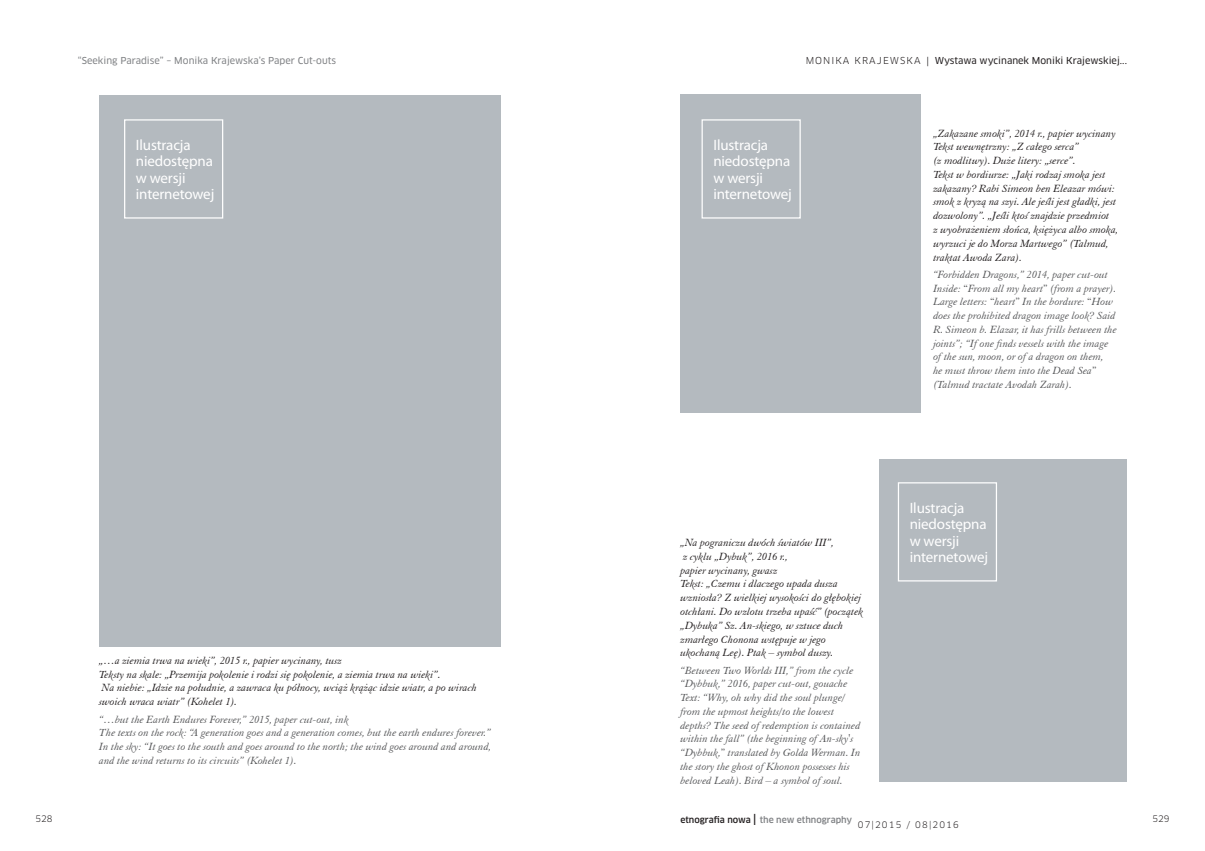
<style>
.page{position:relative;width:1205px;height:851px;background:#fff}
.page>*{position:absolute;margin:0;border:0;box-sizing:border-box;transform-origin:0 0}
.t1{font:15px/16.2px "Myriad Pro";letter-spacing:-.01em;color:#fff}
.t2{font:italic 11.25px/13.8px "Elega Garmnd EU";color:#57585a}
.t3{font:italic 11.25px/13.8px "Elega Garmnd EU";color:#231f20}
.t4{font:9.38px "Clan Pro News";color:#231f20}
.t5{font:9.38px "Clan Pro News";color:#808285}
.t6{font:500 8.75px "Clan Pro";color:#808285}
.t7{font:8.75px "Clan Pro";letter-spacing:.13em;color:#231f20}
.s1{font-family:"Clan Pro"}
.s2{font-family:"Elega Garmnd EU";font-style:italic}
.s3{font-style:normal}
.s4{color:#231f20}
.s5{font-size:11.25px;color:#231f20}
</style>
<div class="page">
<div style="left:680px;top:94px;width:241px;height:318px;background:#b4babf"></div>
<div style="left:99px;top:95px;width:401px;height:551px;background:#b4babf"></div>
<div style="left:880px;top:459px;width:247px;height:322px;background:#b4babf"></div>
<div style="left:898px;top:482px;width:99px;height:99px;border:1px solid #fff"></div>
<div style="left:701px;top:119px;width:100px;height:99px;border:1px solid #fff"></div>
<div style="left:124px;top:119px;width:99px;height:99px;border:1px solid #fff"></div>
<p class="t5" style="left:78px;top:55px;width:259px">“Seeking Paradise” – Monika Krajewska’s Paper Cut-outs</p>
<p class="t4" style="left:806px;top:55px;width:323px"><span class="s1">MONIKA K RAJEWSKA</span> <span class="s2">|</span> Wystawa wycinanek Moniki Krajewskiej...</p>
<h1 class="t1" style="left:136px;top:137px;width:80px">Ilustracja niedostępna w wersji internetowej</h1>
<p class="t3" style="left:99px;top:653px;width:379px">„…a ziemia trwa na wieki”, 2015 r., papier wycinany, tusz<br>Teksty na skale: „Przemija pokolenie i rodzi się pokolenie, a ziemia trwa na wieki”.<br>Na niebie: „Idzie na południe, a zawraca ku północy, wciąż krążąc idzie wiatr, a po wirach swoich wraca wiatr” (Kohelet 1).</p>
<p class="t2" style="left:99px;top:711px;width:394px">“…but the Earth Endures Forever,” 2015, paper cut-out, ink<br>The texts on the rock: “A generation goes and a generation comes, but the earth endures forever.” In the sky: “It goes to the south and goes around to the north; the wind goes around and around, and the wind returns to its circuits” (Kohelet 1).</p>
<h1 class="t1" style="left:713px;top:137px;width:80px">Ilustracja niedostępna w wersji internetowej</h1>
<p class="t3" style="left:680px;top:535px;width:184px">„Na pograniczu dwóch światów III”,<br>z cyklu „Dybuk”, 2016 r.,<br>papier wycinany, gwasz<br>Tekst: „Czemu i dlaczego upada dusza wzniosła? Z wielkiej wysokości do głębokiej otchłani. Do wzlotu trzeba upaść” (początek „Dybuka” Sz. An-skiego, w sztuce duch zmarłego Chonona wstępuje w jego ukochaną Leę). Ptak – symbol duszy.</p>
<p class="t2" style="left:680px;top:662px;width:182px">“Between Two Worlds III,” from the cycle “Dybbuk,” 2016, paper cut-out, gouache Text: “Why, oh why did the soul plunge/ from the upmost heights/to the lowest depths? The seed of redemption is contained within the fall” (the beginning of An-sky's “Dybbuk,<span class="s3">”</span> translated by Golda Werman. In the story the ghost of Khonon possesses his beloved Leah). Bird – a symbol of soul.</p>
<p class="t3" style="left:933px;top:126px;width:187px">„Zakazane smoki”, 2014 r., papier wycinany Tekst wewnętrzny: „Z całego serca”<br>(z modlitwy). Duże litery: „serce”.<br>Tekst w bordiurze: „Jaki rodzaj smoka jest zakazany? Rabi Simeon ben Eleazar mówi: smok z kryzą na szyi. Ale jeśli jest gładki, jest dozwolony”. „Jeśli ktoś znajdzie przedmiot<br>z wyobrażeniem słońca, księżyca albo smoka, wyrzuci je do Morza Martwego” (Talmud, traktat Awoda Zara).</p>
<p class="t2" style="left:933px;top:267px;width:185px">“Forbidden Dragons,” 2014, paper cut-out Inside: <span class="s3">“</span>From all my heart<span class="s3">”</span> (from a prayer).<br>Large letters: <span class="s3">“</span>heart<span class="s3">”</span> In the bordure: <span class="s3">“</span>How does the prohibited dragon image look? Said R. Simeon b. Elazar, it has frills between the joints”; “If one finds vessels with the image of the sun, moon, or of a dragon on them,<br>he must throw them into the Dead Sea<span class="s3">” </span>(Talmud tractate Avodah Zarah).</p>
<h1 class="t1" style="left:910px;top:499px;width:80px">Ilustracja niedostępna w wersji internetowej</h1>
<p class="t7" style="left:35px;top:813px;width:19px">528</p>
<p class="t6" style="left:680px;top:814px;width:173px"><span class="s4">etnografia nowa</span> <span class="s5">|</span> the new ethnography</p>
<p class="t7" style="left:1152px;top:813px;width:19px">529</p>
<p class="t7" style="left:858px;top:819px;width:103px">07|2015 / 08|2016</p>
</div>
